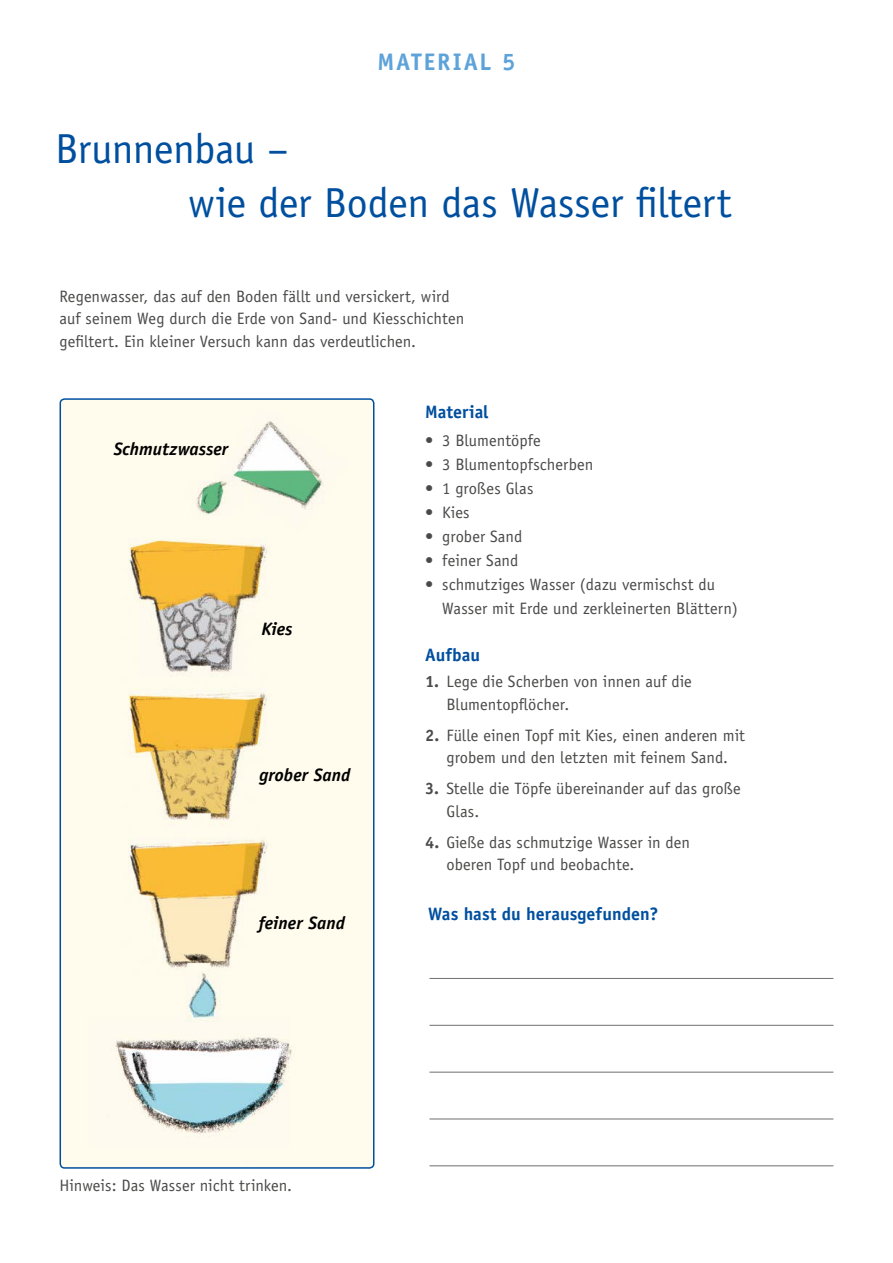
<style>
.page{position:relative;width:893px;height:1263px;background:#fff}
.page>*{position:absolute;margin:0;border:0;box-sizing:border-box;transform-origin:0 0}
.t1{font:42px/54px "Officina Sans";letter-spacing:-.01em;color:#004f9f}
.t2{font:700 24px "Officina Sans";letter-spacing:.075em;color:#5da3da}
.t3{font:700 18px "Officina Sans";color:#004f9f}
.t4{font:italic 700 18px "Officina Sans LT";letter-spacing:.005em;color:#000}
.t5{font:16.5px/22.5px "Officina Sans";color:#4a4a49}
.s1{font-weight:700}
</style>
<div class="page">
<img style="left:60px;top:401px;width:314px;height:767px">
<div style="left:60px;top:398px;width:314px;height:771px;border:2px solid #004f9f;border-radius:4px"></div>
<hr style="left:429px;top:978px;width:404px;height:1px;background:#706f6f">
<hr style="left:429px;top:1025px;width:404px;height:1px;background:#706f6f">
<hr style="left:429px;top:1072px;width:404px;height:1px;background:#706f6f">
<hr style="left:429px;top:1118px;width:404px;height:1px;background:#706f6f">
<hr style="left:429px;top:1165px;width:404px;height:1px;background:#706f6f">
<h2 class="t2" style="left:377px;top:47px;width:140px">MATERIAL 5</h2>
<h1 class="t1" style="left:188px;top:122px;width:545px;text-indent:-133px">Brunnenbau –<br>wie der Boden das Wasser filtert</h1>
<p class="t5" style="left:60px;top:285px;width:406px">Regenwasser, das auf den Boden fällt und versickert, wird auf seinem Weg durch die Erde von Sand- und Kiesschichten gefiltert. Ein kleiner Versuch kann das verdeutlichen.</p>
<p class="t4" style="left:114px;top:438px;width:116px">Schmutzwasser</p>
<p class="t4" style="left:262px;top:618px;width:32px">Kies</p>
<p class="t4" style="left:259px;top:764px;width:93px">grober Sand</p>
<p class="t4" style="left:258px;top:912px;width:88px">feiner Sand</p>
<p class="t3" style="left:425px;top:401px;width:65px">Material</p>
<p class="t5" style="left:425px;top:430px;width:117px">• 3 Blumentöpfe</p>
<p class="t5" style="left:425px;top:454px;width:170px">• 3 Blumentopfscherben</p>
<p class="t5" style="left:425px;top:478px;width:110px">• 1 großes Glas</p>
<p class="t5" style="left:425px;top:502px;width:46px">• Kies</p>
<p class="t5" style="left:425px;top:526px;width:99px">• grober Sand</p>
<p class="t5" style="left:425px;top:550px;width:95px">• feiner Sand</p>
<p class="t5" style="left:442px;top:573px;width:297px;line-height:24px;text-indent:-17px">• schmutziges Wasser (dazu vermischst du<br>Wasser mit Erde und zerkleinerten Blättern)</p>
<p class="t3" style="left:425px;top:643px;width:56px">Aufbau</p>
<p class="t5" style="left:446px;top:670px;width:247px;text-indent:-21px"><span class="s1">1.</span> Lege die Scherben von innen auf die<br>Blumentopflöcher.</p>
<p class="t5" style="left:425px;top:724px;width:321px;text-align:center"><span class="s1">2.</span> Fülle einen Topf mit Kies, einen anderen mit grobem und den letzten mit feinem Sand.</p>
<p class="t5" style="left:446px;top:777px;width:296px;text-indent:-21px"><span class="s1">3.</span> Stelle die Töpfe übereinander auf das große<br>Glas.</p>
<p class="t5" style="left:446px;top:831px;width:245px;text-indent:-21px"><span class="s1">4.</span> Gieße das schmutzige Wasser in den oberen Topf und beobachte.</p>
<p class="t3" style="left:428px;top:902px;width:232px">Was hast du herausgefunden?</p>
<p class="t5" style="left:60px;top:1174px;width:234px">Hinweis: Das Wasser nicht trinken.</p>
</div>
